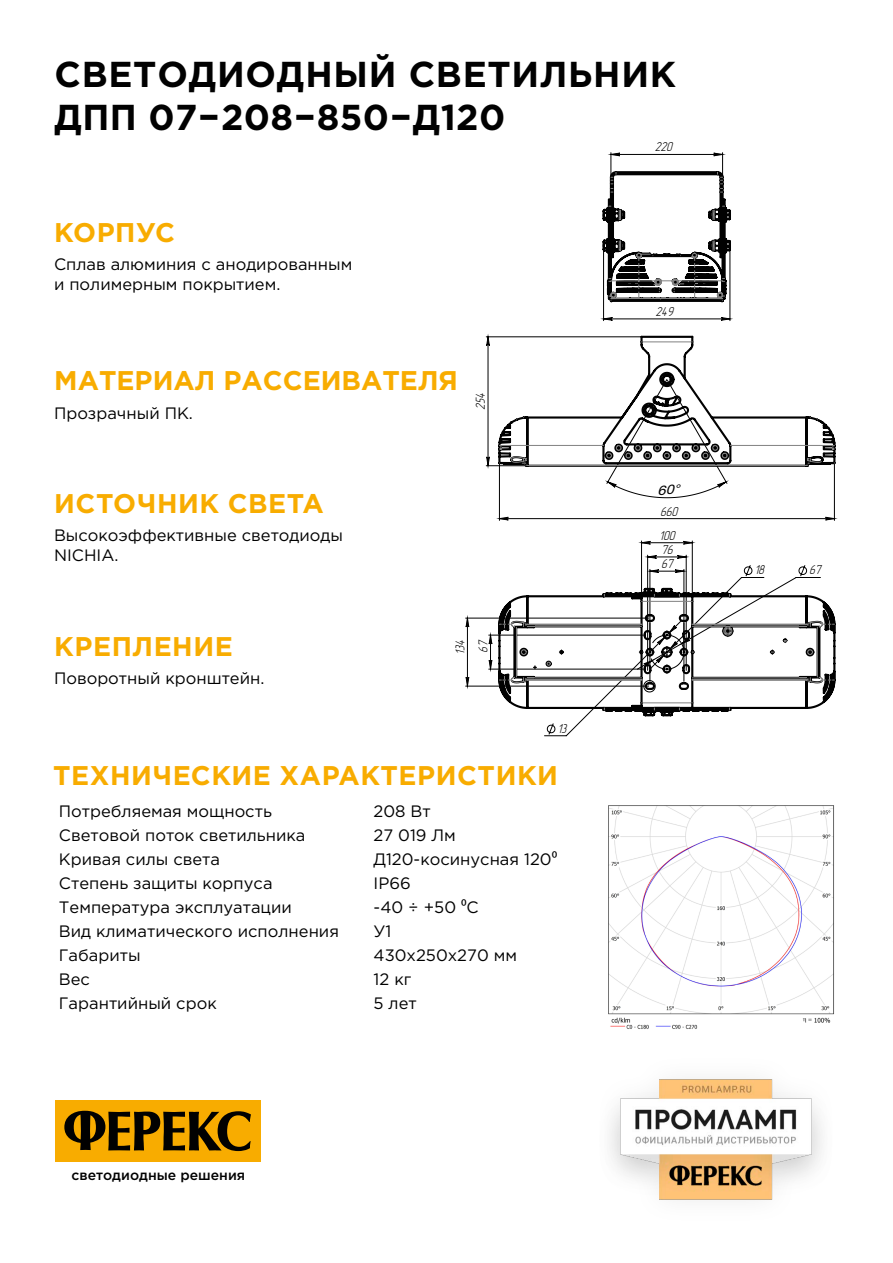
<style>
.page{position:relative;width:893px;height:1263px;background:#fff}
.page>*{position:absolute;margin:0;border:0;box-sizing:border-box;transform-origin:0 0}
.t1{font:700 36px/43.2px "Gotham Pro";letter-spacing:.02em;color:#010101}
.t2{font:700 27px "Gotham Pro";letter-spacing:.02em;color:#f8ac00}
.t3{font:700 27px "Gotham Pro";color:#f8ac00}
.t4{font:16.5px/19.8px "Gotham Pro";color:#010101}
.t5{font:500 13.95px "Gotham Pro";color:#010101}
.t6{font:italic 12.9px/14.2px "GOST 2.304 81 type A";color:#010101}
.s1{font-family:"Myriad Pro"}
</style>
<div class="page">
<div style="left:55px;top:1100px;width:205px;height:62px;background:#f8ac00"></div>
<svg style="left:64px;top:1111px;width:187px;height:40px"></svg>
<img style="left:608px;top:805px;width:226px;height:224px">
<svg style="left:583px;top:619px;width:253px;height:99px"></svg>
<img style="left:610px;top:1079px;width:212px;height:121px">
<svg style="left:465px;top:170px;width:370px;height:541px"></svg>
<h1 class="t1" style="left:54px;top:52px;width:623px">СВЕТОДИОДНЫЙ СВЕТИЛЬНИК<br>ДПП 07−208−850−Д120</h1>
<h2 class="t2" style="left:54px;top:216px;width:122px">КОРПУС</h2>
<p class="t4" style="left:54px;top:254px;width:300px">Сплав алюминия с анодированным и полимерным покрытием.</p>
<h2 class="t3" style="left:54px;top:365px;width:405px">МАТЕРИАЛ РАССЕИВАТЕЛЯ</h2>
<p class="t4" style="left:54px;top:403px;width:140px">Прозрачный ПК.</p>
<p class="t6" style="left:474px;top:410px;width:22px;rotate:-90deg">254</p>
<h2 class="t2" style="left:54px;top:488px;width:271px">ИСТОЧНИК СВЕТА</h2>
<p class="t4" style="left:54px;top:526px;width:291px">Высокоэффективные светодиоды<br>NICHIA.</p>
<h2 class="t2" style="left:54px;top:630px;width:180px">КРЕПЛЕНИЕ</h2>
<p class="t4" style="left:54px;top:668px;width:212px">Поворотный кронштейн.</p>
<p class="t6" style="left:453px;top:655px;width:20px;rotate:-90deg">134</p>
<p class="t6" style="left:476px;top:653px;width:17px;rotate:-90deg">67</p>
<p class="t6" style="left:557px;top:722px;width:14px">13</p>
<h2 class="t2" style="left:53px;top:759px;width:506px">ТЕХНИЧЕСКИЕ ХАРАКТЕРИСТИКИ</h2>
<p class="t4" style="left:59px;top:801px;width:214px">Потребляемая мощность</p>
<p class="t4" style="left:374px;top:801px;width:59px">208 Вт</p>
<p class="t4" style="left:59px;top:825px;width:248px">Световой поток светильника</p>
<p class="t4" style="left:374px;top:825px;width:84px">27 019 Лм</p>
<p class="t4" style="left:59px;top:849px;width:163px">Кривая силы света</p>
<p class="t4" style="left:374px;top:849px;width:185px">Д120-косинусная 120<span class="s1">0</span></p>
<p class="t4" style="left:59px;top:873px;width:215px">Степень защиты корпуса</p>
<p class="t4" style="left:374px;top:873px;width:39px">IP66</p>
<p class="t4" style="left:59px;top:897px;width:234px">Температура эксплуатации</p>
<p class="t4" style="left:374px;top:897px;width:107px">-40 ÷ +50 <span class="s1">0</span>С</p>
<p class="t4" style="left:59px;top:921px;width:282px">Вид климатического исполнения</p>
<p class="t4" style="left:374px;top:921px;width:19px">У1</p>
<p class="t4" style="left:59px;top:945px;width:83px">Габариты</p>
<p class="t4" style="left:374px;top:945px;width:145px">430x250х270 мм</p>
<p class="t4" style="left:59px;top:969px;width:33px">Вес</p>
<p class="t4" style="left:374px;top:969px;width:39px">12 кг</p>
<p class="t4" style="left:59px;top:993px;width:159px">Гарантийный срок</p>
<p class="t4" style="left:374px;top:993px;width:45px">5 лет</p>
<p class="t5" style="left:72px;top:1167px;width:175px">светодиодные решения</p>
<p class="t6" style="left:655px;top:140px;width:22px">220</p>
<p class="t6" style="left:656px;top:305px;width:22px">249</p>
<p class="t6" style="left:660px;top:504px;width:22px">660</p>
<p class="t6" style="left:659px;top:529px;width:20px">100<br>76</p>
<p class="t6" style="left:661px;top:557px;width:17px">67</p>
<p class="t6" style="left:754px;top:563px;width:15px">18</p>
<p class="t6" style="left:809px;top:563px;width:17px">67</p>
</div>
